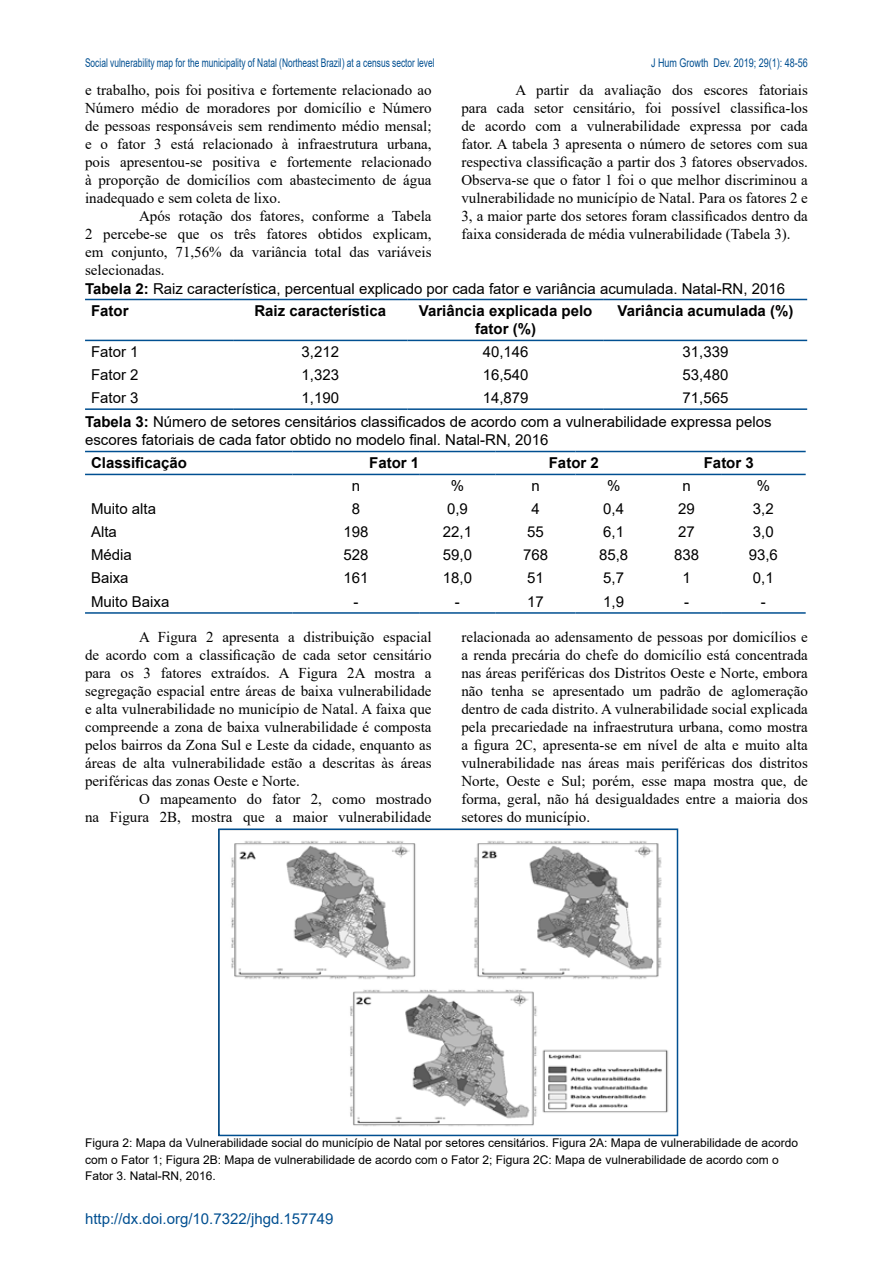
<style>
.page{position:relative;width:893px;height:1263px;background:#fff}
.page>*{position:absolute;margin:0;border:0;box-sizing:border-box;transform-origin:0 0}
.t1{font:15px/18px "Times New Roman";color:#000;text-align:justify}
.t2{font:15px/22.6px "Arial";color:#000}
.t3{font:700 15px/18px "Arial";color:#000;text-align:center}
.t4{font:15px "Arial";color:#004f91}
.t5{font:12px/16.5px "Arial";color:#000}
.t6{font:12px "Arial";color:#004f91;scale:.7 1}
.t7{font:12px "Arial";color:#004f91;scale:.75 1}
.s1{font-weight:700}
</style>
<div class="page">
<hr style="left:85px;top:299px;width:148px;height:1px;background:#004f91">
<hr style="left:233px;top:299px;width:174px;height:1px;background:#004f91">
<hr style="left:407px;top:299px;width:197px;height:1px;background:#004f91">
<hr style="left:604px;top:299px;width:203px;height:1px;background:#004f91">
<hr style="left:85px;top:340px;width:148px;height:1px;background:#004f91">
<hr style="left:233px;top:340px;width:174px;height:1px;background:#004f91">
<hr style="left:407px;top:340px;width:197px;height:1px;background:#004f91">
<hr style="left:604px;top:340px;width:203px;height:1px;background:#004f91">
<hr style="left:85px;top:408px;width:148px;height:2px;background:#004f91">
<hr style="left:233px;top:408px;width:174px;height:2px;background:#004f91">
<hr style="left:407px;top:408px;width:197px;height:2px;background:#004f91">
<hr style="left:604px;top:408px;width:203px;height:2px;background:#004f91">
<hr style="left:85px;top:451px;width:208px;height:1px;background:#004f91">
<hr style="left:293px;top:451px;width:126px;height:1px;background:#004f91">
<hr style="left:419px;top:451px;width:77px;height:1px;background:#004f91">
<hr style="left:496px;top:451px;width:79px;height:1px;background:#004f91">
<hr style="left:575px;top:451px;width:77px;height:1px;background:#004f91">
<hr style="left:652px;top:451px;width:69px;height:1px;background:#004f91">
<hr style="left:721px;top:451px;width:85px;height:1px;background:#004f91">
<hr style="left:85px;top:474px;width:208px;height:1px;background:#004f91">
<hr style="left:293px;top:474px;width:126px;height:1px;background:#004f91">
<hr style="left:419px;top:474px;width:77px;height:1px;background:#004f91">
<hr style="left:496px;top:474px;width:79px;height:1px;background:#004f91">
<hr style="left:575px;top:474px;width:77px;height:1px;background:#004f91">
<hr style="left:652px;top:474px;width:69px;height:1px;background:#004f91">
<hr style="left:721px;top:474px;width:85px;height:1px;background:#004f91">
<hr style="left:85px;top:612px;width:208px;height:2px;background:#004f91">
<hr style="left:293px;top:612px;width:126px;height:2px;background:#004f91">
<hr style="left:419px;top:612px;width:77px;height:2px;background:#004f91">
<hr style="left:496px;top:612px;width:79px;height:2px;background:#004f91">
<hr style="left:575px;top:612px;width:77px;height:2px;background:#004f91">
<hr style="left:652px;top:612px;width:69px;height:2px;background:#004f91">
<hr style="left:721px;top:612px;width:85px;height:2px;background:#004f91">
<img style="left:231px;top:841px;width:437px;height:285px">
<div style="left:218px;top:828px;width:460px;height:308px;border:2px solid #004f91"></div>
<p class="t6" style="left:85px;top:54px;width:501px">Social vulnerability map for the municipality of Natal (Northeast Brazil) at a census sector level</p>
<p class="t7" style="left:651px;top:54px;width:211px">J Hum Growth Dev. 2019; 29(1): 48-56</p>
<p class="t1" style="left:85px;top:81px;width:348px">e trabalho, pois foi positiva e fortemente relacionado ao Número médio de moradores por domicílio e Número de pessoas responsáveis sem rendimento médio mensal; e o fator 3 está relacionado à infraestrutura urbana, pois apresentou-se positiva e fortemente relacionado à proporção de domicílios com abastecimento de água inadequado e sem coleta de lixo.</p>
<p class="t1" style="left:85px;top:207px;width:348px;text-indent:54px">Após rotação dos fatores, conforme a Tabela 2 percebe-se que os três fatores obtidos explicam, em conjunto, 71,56% da variância total das variáveis selecionadas.</p>
<p class="t1" style="left:461px;top:81px;width:348px;text-indent:54px">A partir da avaliação dos escores fatoriais para cada setor censitário, foi possível classifica-los de acordo com a vulnerabilidade expressa por cada fator. A tabela 3 apresenta o número de setores com sua respectiva classificação a partir dos 3 fatores observados.<br>Observa-se que o fator 1 foi o que melhor discriminou a vulnerabilidade no município de Natal. Para os fatores 2 e 3, a maior parte dos setores foram classificados dentro da faixa considerada de média vulnerabilidade (Tabela 3).</p>
<p class="t2" style="left:91px;top:277px;width:695px;text-indent:-6px"><span class="s1">Tabela 2:</span> Raiz característica, percentual explicado por cada fator e variância acumulada. Natal-RN, 2016<br><span class="s1">Fator</span></p>
<p class="t3" style="left:254px;top:302px;width:133px">Raiz característica</p>
<p class="t3" style="left:419px;top:302px;width:175px">Variância explicada pelo fator (%)</p>
<p class="t3" style="left:618px;top:302px;width:177px">Variância acumulada (%)</p>
<p class="t2" style="left:91px;top:341px;width:49px">Fator 1</p>
<p class="t2" style="left:302px;top:341px;width:39px">3,212</p>
<p class="t2" style="left:483px;top:341px;width:47px">40,146</p>
<p class="t2" style="left:683px;top:341px;width:47px">31,339</p>
<p class="t2" style="left:91px;top:364px;width:49px">Fator 2</p>
<p class="t2" style="left:302px;top:364px;width:39px">1,323</p>
<p class="t2" style="left:483px;top:364px;width:47px">16,540</p>
<p class="t2" style="left:683px;top:364px;width:47px">53,480</p>
<p class="t2" style="left:91px;top:386px;width:49px">Fator 3</p>
<p class="t2" style="left:302px;top:386px;width:39px">1,190</p>
<p class="t2" style="left:483px;top:386px;width:47px">14,879</p>
<p class="t2" style="left:683px;top:386px;width:47px">71,565</p>
<p class="t2" style="left:85px;top:412px;width:688px;line-height:18px"><span class="s1">Tabela 3:</span> Número de setores censitários classificados de acordo com a vulnerabilidade expressa pelos escores fatoriais de cada fator obtido no modelo final. Natal-RN, 2016</p>
<p class="t3" style="left:91px;top:454px;width:97px">Classificação</p>
<p class="t3" style="left:369px;top:454px;width:52px">Fator 1</p>
<p class="t3" style="left:549px;top:454px;width:52px">Fator 2</p>
<p class="t3" style="left:704px;top:454px;width:52px">Fator 3</p>
<p class="t2" style="left:352px;top:475px;width:10px">n</p>
<p class="t2" style="left:451px;top:475px;width:15px">%</p>
<p class="t2" style="left:531px;top:475px;width:10px">n</p>
<p class="t2" style="left:607px;top:475px;width:15px">%</p>
<p class="t2" style="left:682px;top:475px;width:10px">n</p>
<p class="t2" style="left:757px;top:475px;width:15px">%</p>
<p class="t2" style="left:91px;top:498px;width:67px">Muito alta</p>
<p class="t2" style="left:352px;top:498px;width:10px">8</p>
<p class="t2" style="left:447px;top:498px;width:22px">0,9</p>
<p class="t2" style="left:531px;top:498px;width:10px">4</p>
<p class="t2" style="left:603px;top:498px;width:22px">0,4</p>
<p class="t2" style="left:678px;top:498px;width:18px">29</p>
<p class="t2" style="left:753px;top:498px;width:22px">3,2</p>
<p class="t2" style="left:91px;top:520px;width:27px">Alta</p>
<p class="t2" style="left:343px;top:520px;width:27px">198</p>
<p class="t2" style="left:443px;top:520px;width:31px">22,1</p>
<p class="t2" style="left:527px;top:520px;width:18px">55</p>
<p class="t2" style="left:603px;top:520px;width:22px">6,1</p>
<p class="t2" style="left:678px;top:520px;width:18px">27</p>
<p class="t2" style="left:753px;top:520px;width:22px">3,0</p>
<p class="t2" style="left:91px;top:543px;width:42px">Média</p>
<p class="t2" style="left:343px;top:543px;width:27px">528</p>
<p class="t2" style="left:443px;top:543px;width:31px">59,0</p>
<p class="t2" style="left:523px;top:543px;width:27px">768</p>
<p class="t2" style="left:599px;top:543px;width:31px">85,8</p>
<p class="t2" style="left:674px;top:543px;width:27px">838</p>
<p class="t2" style="left:749px;top:543px;width:31px">93,6</p>
<p class="t2" style="left:91px;top:566px;width:39px">Baixa</p>
<p class="t2" style="left:343px;top:566px;width:27px">161</p>
<p class="t2" style="left:443px;top:566px;width:31px">18,0</p>
<p class="t2" style="left:527px;top:566px;width:18px">51</p>
<p class="t2" style="left:603px;top:566px;width:22px">5,7</p>
<p class="t2" style="left:682px;top:566px;width:10px">1</p>
<p class="t2" style="left:753px;top:566px;width:22px">0,1</p>
<p class="t2" style="left:91px;top:590px;width:80px">Muito Baixa</p>
<p class="t2" style="left:353px;top:590px;width:6px">-</p>
<p class="t2" style="left:455px;top:590px;width:6px">-</p>
<p class="t2" style="left:527px;top:590px;width:18px">17</p>
<p class="t2" style="left:603px;top:590px;width:22px">1,9</p>
<p class="t2" style="left:684px;top:590px;width:6px">-</p>
<p class="t2" style="left:761px;top:590px;width:6px">-</p>
<p class="t1" style="left:85px;top:627px;width:348px;text-indent:54px">A Figura 2 apresenta a distribuição espacial de acordo com a classificação de cada setor censitário para os 3 fatores extraídos. A Figura 2A mostra a segregação espacial entre áreas de baixa vulnerabilidade e alta vulnerabilidade no município de Natal. A faixa que compreende a zona de baixa vulnerabilidade é composta pelos bairros da Zona Sul e Leste da cidade, enquanto as áreas de alta vulnerabilidade estão a descritas às áreas periféricas das zonas Oeste e Norte.</p>
<p class="t1" style="left:85px;top:789px;width:348px;text-align:right">O mapeamento do fator 2, como mostrado<br>na Figura 2B, mostra que a maior vulnerabilidade</p>
<p class="t1" style="left:461px;top:627px;width:348px">relacionada ao adensamento de pessoas por domicílios e a renda precária do chefe do domicílio está concentrada nas áreas periféricas dos Distritos Oeste e Norte, embora não tenha se apresentado um padrão de aglomeração dentro de cada distrito. A vulnerabilidade social explicada pela precariedade na infraestrutura urbana, como mostra a figura 2C, apresenta-se em nível de alta e muito alta vulnerabilidade nas áreas mais periféricas dos distritos Norte, Oeste e Sul; porém, esse mapa mostra que, de forma, geral, não há desigualdades entre a maioria dos setores do município.</p>
<p class="t5" style="left:85px;top:1134px;width:715px">Figura 2: Mapa da Vulnerabilidade social do município de Natal por setores censitários. Figura 2A: Mapa de vulnerabilidade de acordo com o Fator 1; Figura 2B: Mapa de vulnerabilidade de acordo com o Fator 2; Figura 2C: Mapa de vulnerabilidade de acordo com o<br>Fator 3. Natal-RN, 2016.</p>
<p class="t4" style="left:85px;top:1208px;width:250px">http://dx.doi.org/10.7322/jhgd.157749</p>
</div>
